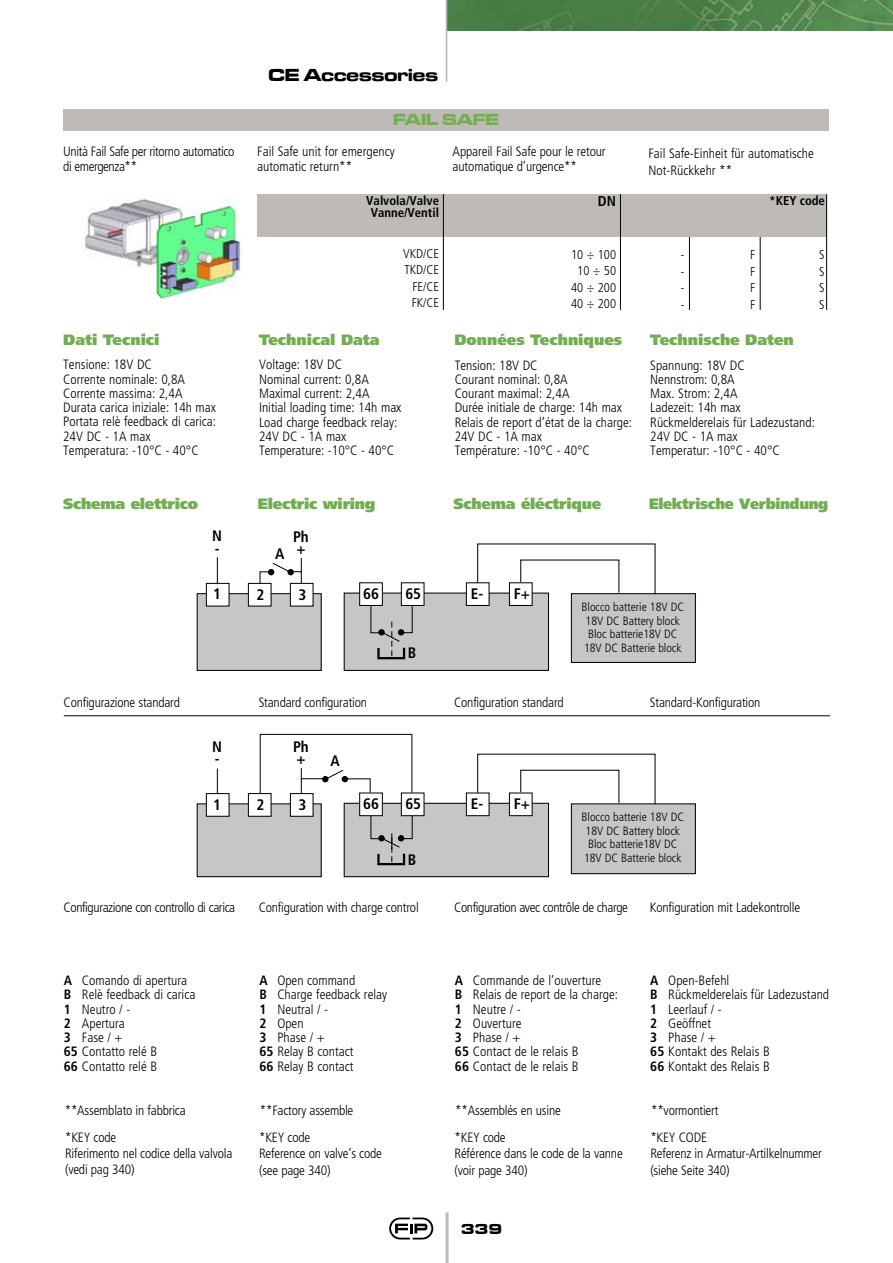
<style>
.page{position:relative;width:893px;height:1263px;background:#fff}
.page>*{position:absolute;margin:0;border:0;box-sizing:border-box;transform-origin:0 0}
.t1{font:18px "Microgramma D Bold Exte";color:#000}
.t2{font:16.5px "Microgramma D Bold Exte";color:#71ae52}
.t3{font:700 condensed 15.3px/12.3px "Frutiger";color:#000}
.t4{font:900 15px "Frutiger";color:#71ae52}
.t5{font:900 15px "Frutiger";letter-spacing:-.02em;color:#71ae52}
.t6{font:900 15px "Frutiger";letter-spacing:-.02em;color:#71ae52;scale:.95 1}
.t7{font:15px "Microgramma D Bold Exte";color:#000}
.t8{font:700 condensed 14.25px "Frutiger";color:#000}
.t9{font:300 condensed 13.5px/14.2px "Frutiger";color:#000}
.t10{font:300 condensed 13.5px/14.2px "Frutiger";letter-spacing:-.03em;color:#000}
.t11{font:300 condensed 12.75px/16.5px "Frutiger";color:#000;text-align:justify}
.t12{font:700 condensed 12.75px/12px "Frutiger";color:#000;text-align:center}
.t13{font:300 condensed 12px/13.5px "Frutiger";color:#000;text-align:center}
.s1{font-weight:700}
</style>
<div class="page">
<hr style="left:446px;top:1212px;width:3px;height:51px;background:#bebab6">
<svg style="left:389px;top:1217px;width:44px;height:22px"></svg>
<img style="left:447px;top:0;width:446px;height:30px">
<hr style="left:446px;top:0;width:1px;height:82px;background:#b1b3b4">
<div style="left:63px;top:109px;width:766px;height:22px;background:#bebab6"></div>
<div style="left:257px;top:194px;width:570px;height:43px;background:#bebab6"></div>
<hr style="left:443px;top:194px;width:1px;height:116px;background:#000">
<hr style="left:826px;top:194px;width:1px;height:116px;background:#000">
<hr style="left:620px;top:194px;width:1px;height:116px;background:#000">
<hr style="left:689px;top:237px;width:1px;height:73px;background:#000">
<hr style="left:760px;top:237px;width:1px;height:73px;background:#000">
<img style="left:84px;top:199px;width:158px;height:99px">
<svg style="left:196px;top:593px;width:126px;height:78px;background:#bebfc1"></svg>
<div style="left:290px;top:583px;width:23px;height:23px;background:#fff"></div>
<div style="left:290px;top:583px;width:24px;height:23px;border:1px solid #000"></div>
<div style="left:206px;top:583px;width:23px;height:23px;background:#fff"></div>
<div style="left:206px;top:583px;width:24px;height:23px;border:1px solid #000"></div>
<svg style="left:217px;top:557px;width:1px;height:27px"></svg>
<div style="left:248px;top:583px;width:23px;height:23px;background:#fff"></div>
<div style="left:248px;top:583px;width:24px;height:23px;border:1px solid #000"></div>
<svg style="left:259px;top:558px;width:43px;height:27px"></svg>
<svg style="left:343px;top:543px;width:353px;height:128px"></svg>
<div style="left:377px;top:647px;width:28px;height:12px;border:2px solid #000"></div>
<svg style="left:196px;top:733px;width:500px;height:145px"></svg>
<hr style="left:64px;top:715px;width:766px;height:1px;background:#000">
<h1 class="t1" style="left:268px;top:63px;width:171px">CE Accessories</h1>
<p class="t2" style="left:393px;top:108px;width:107px">FAIL SAFE</p>
<p class="t10" style="left:63px;top:145px;width:173px">Unità Fail Safe per ritorno automatico di emergenza**</p>
<p class="t9" style="left:257px;top:145px;width:139px">Fail Safe unit for emergency automatic return**</p>
<p class="t9" style="left:453px;top:145px;width:155px">Appareil Fail Safe pour le retour automatique d’urgence**</p>
<p class="t9" style="left:648px;top:146px;width:167px;line-height:16.2px">Fail Safe-Einheit für automatische<br>Not-Rückkehr **</p>
<p class="t12" style="left:769px;top:195px;width:57px">*KEY code</p>
<p class="t12" style="left:366px;top:195px;width:74px">Valvola/Valve<br>Vanne/Ventil</p>
<p class="t11" style="left:403px;top:245px;width:37px;text-align:right">VKD/CE<br>TKD/CE<br>FE/CE<br>FK/CE</p>
<p class="t11" style="left:819px;top:247px;width:7px">S S S S</p>
<p class="t8" style="left:598px;top:193px;width:20px">DN</p>
<p class="t11" style="left:571px;top:246px;width:46px;text-align:center">10 ÷ 100<br>10 ÷ 50<br>40 ÷ 200<br>40 ÷ 200</p>
<p class="t11" style="left:681px;top:247px;width:5px">- - - -</p>
<p class="t11" style="left:750px;top:247px;width:7px">F F F F</p>
<p class="t4" style="left:63px;top:330px;width:98px">Dati Tecnici</p>
<p class="t4" style="left:259px;top:330px;width:122px">Technical Data</p>
<p class="t4" style="left:454px;top:330px;width:169px">Données Techniques</p>
<p class="t4" style="left:650px;top:330px;width:145px">Technische Daten</p>
<p class="t9" style="left:63px;top:358px;width:154px">Tensione: 18V DC<br>Corrente nominale: 0,8A<br>Corrente massima: 2,4A<br>Durata carica iniziale: 14h max<br>Portata relè feedback di carica:<br>24V DC - 1A max<br>Temperatura: -10°C - 40°C</p>
<p class="t9" style="left:259px;top:358px;width:144px">Voltage: 18V DC<br>Nominal current: 0,8A<br>Maximal current: 2,4A<br>Initial loading time: 14h max<br>Load charge feedback relay:<br>24V DC - 1A max<br>Temperature: -10°C - 40°C</p>
<p class="t9" style="left:455px;top:358px;width:179px">Tension: 18V DC<br>Courant nominal: 0,8A<br>Courant maximal: 2,4A<br>Durée initiale de charge: 14h max<br>Relais de report d’état de la charge:<br>24V DC - 1A max<br>Température: -10°C - 40°C</p>
<p class="t9" style="left:650px;top:358px;width:166px">Spannung: 18V DC<br>Nennstrom: 0,8A<br>Max. Strom: 2,4A<br>Ladezeit: 14h max<br>Rückmelderelais für Ladezustand:<br>24V DC - 1A max<br>Temperatur: -10°C - 40°C</p>
<p class="t5" style="left:63px;top:495px;width:136px">Schema elettrico</p>
<p class="t5" style="left:258px;top:495px;width:119px">Electric wiring</p>
<p class="t5" style="left:453px;top:495px;width:149px">Schema éléctrique</p>
<p class="t6" style="left:649px;top:495px;width:190px">Elektrische Verbindung</p>
<p class="t3" style="left:212px;top:530px;width:11px">N -</p>
<p class="t3" style="left:213px;top:588px;width:9px">1</p>
<p class="t3" style="left:257px;top:588px;width:9px">2</p>
<p class="t3" style="left:275px;top:547px;width:11px">A</p>
<p class="t3" style="left:293px;top:530px;width:17px">Ph +</p>
<p class="t3" style="left:299px;top:588px;width:9px">3</p>
<p class="t3" style="left:363px;top:587px;width:17px">66</p>
<p class="t3" style="left:405px;top:587px;width:17px">65</p>
<p class="t3" style="left:471px;top:587px;width:14px">E-</p>
<p class="t3" style="left:514px;top:587px;width:18px">F+</p>
<p class="t3" style="left:408px;top:647px;width:10px">B</p>
<p class="t13" style="left:582px;top:600px;width:104px">Blocco batterie 18V DC<br>18V DC Battery block<br>Bloc batterie18V DC<br>18V DC Batterie block</p>
<p class="t9" style="left:64px;top:695px;width:118px">Configurazione standard</p>
<p class="t9" style="left:259px;top:695px;width:110px">Standard configuration</p>
<p class="t9" style="left:454px;top:695px;width:111px">Configuration standard</p>
<p class="t9" style="left:650px;top:695px;width:112px">Standard-Konfiguration</p>
<p class="t3" style="left:212px;top:740px;width:11px">N -</p>
<p class="t3" style="left:213px;top:798px;width:9px">1</p>
<p class="t3" style="left:257px;top:799px;width:9px">2</p>
<p class="t3" style="left:293px;top:740px;width:17px">Ph +</p>
<p class="t3" style="left:330px;top:755px;width:11px">A</p>
<p class="t3" style="left:299px;top:798px;width:9px">3</p>
<p class="t3" style="left:363px;top:797px;width:17px">66</p>
<p class="t3" style="left:405px;top:797px;width:17px">65</p>
<p class="t3" style="left:471px;top:797px;width:14px">E-</p>
<p class="t3" style="left:514px;top:797px;width:18px">F+</p>
<p class="t3" style="left:408px;top:854px;width:10px">B</p>
<p class="t13" style="left:582px;top:811px;width:104px">Blocco batterie 18V DC<br>18V DC Battery block<br>Bloc batterie18V DC<br>18V DC Batterie block</p>
<p class="t10" style="left:64px;top:901px;width:173px">Configurazione con controllo di carica</p>
<p class="t9" style="left:259px;top:901px;width:162px">Configuration with charge control</p>
<p class="t10" style="left:454px;top:901px;width:175px">Configuration avec contrôle de charge</p>
<p class="t9" style="left:650px;top:901px;width:152px">Konfiguration mit Ladekontrolle</p>
<p class="t9" style="left:259px;top:973px;width:129px"><span class="s1">A</span> Open command<br><span class="s1">B</span> Charge feedback relay<br><span class="s1">1</span> Neutral / -<br><span class="s1">2</span> Open<br><span class="s1">3</span> Phase / +<br><span class="s1">65</span> Relay B contact<br><span class="s1">66</span> Relay B contact</p>
<p class="t9" style="left:650px;top:973px;width:180px"><span class="s1">A</span> Open-Befehl<br><span class="s1">B</span> Rückmelderelais für Ladezustand<br><span class="s1">1</span> Leerlauf / -<br><span class="s1">2</span> Geöffnet<br><span class="s1">3</span> Phase / +<br><span class="s1">65</span> Kontakt des Relais B<br><span class="s1">66</span> Kontakt des Relais B</p>
<p class="t9" style="left:64px;top:973px;width:133px"><span class="s1">A</span> Comando di apertura<br><span class="s1">B</span> Relè feedback di carica<br><span class="s1">1</span> Neutro / -<br><span class="s1">2</span> Apertura<br><span class="s1">3</span> Fase / +<br><span class="s1">65</span> Contatto relé B<br><span class="s1">66</span> Contatto relé B</p>
<p class="t9" style="left:455px;top:973px;width:165px"><span class="s1">A</span> Commande de l’ouverture<br><span class="s1">B</span> Relais de report de la charge:<br><span class="s1">1</span> Neutre / -<br><span class="s1">2</span> Ouverture<br><span class="s1">3</span> Phase / +<br><span class="s1">65</span> Contact de le relais B<br><span class="s1">66</span> Contact de le relais B</p>
<p class="t9" style="left:65px;top:1103px;width:122px">**Assemblato in fabbrica</p>
<p class="t9" style="left:260px;top:1103px;width:95px">**Factory assemble</p>
<p class="t9" style="left:455px;top:1103px;width:107px">**Assemblés en usine</p>
<p class="t9" style="left:651px;top:1103px;width:69px">**vormontiert</p>
<p class="t9" style="left:65px;top:1129px;width:169px;line-height:16.2px">*KEY code<br>Riferimento nel codice della valvola (vedi pag 340)</p>
<p class="t9" style="left:259px;top:1129px;width:124px;line-height:16.2px">*KEY code<br>Reference on valve’s code (see page 340)</p>
<p class="t9" style="left:454px;top:1129px;width:170px;line-height:16.2px">*KEY code<br>Référence dans le code de la vanne (voir page 340)</p>
<p class="t9" style="left:650px;top:1129px;width:173px;line-height:16.2px">*KEY CODE<br>Referenz in Armatur-Artilkelnummer (siehe Seite 340)</p>
<p class="t7" style="left:461px;top:1218px;width:42px">339</p>
</div>
